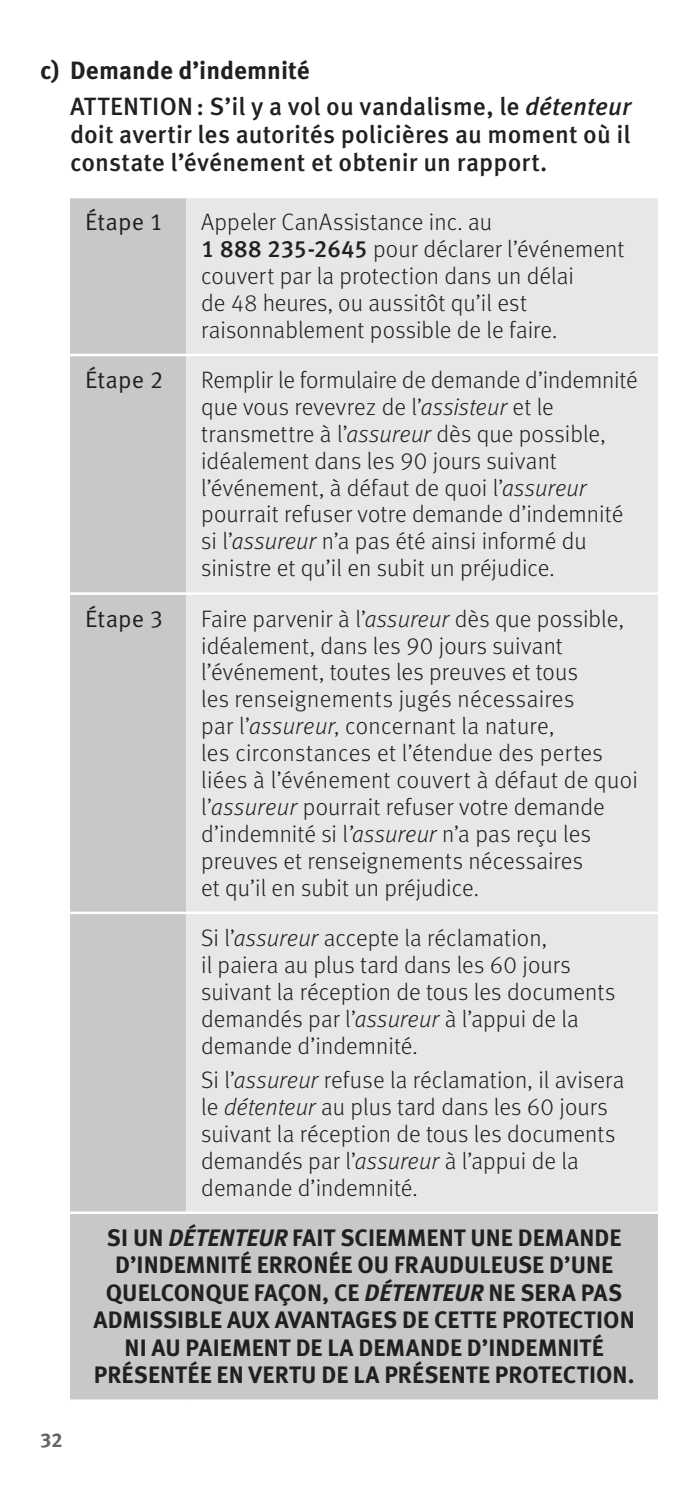
<style>
.page{position:relative;width:698px;height:1508px;background:#fff}
.page>*{position:absolute;margin:0;border:0;box-sizing:border-box;transform-origin:0 0}
.t1{font:500 25px/35.5px "Meta OT";letter-spacing:.005em;color:#231f20}
.t2{font:300 23.75px/27px "Meta OT";letter-spacing:.005em;color:#231f20}
.t3{font:700 23.75px/27.5px "Meta OT";color:#231f20;text-align:center}
.t4{font:23.75px "Meta OT Norm";letter-spacing:.005em;color:#231f20}
.t5{font:700 20px "Meta OT";color:#636366}
.s1{font-weight:700}
.s2{font-style:italic}
.s3{font-weight:500}
</style>
<div class="page">
<div style="left:70px;top:198px;width:588px;height:1201px;background:#c7c8ca"></div>
<div style="left:186px;top:198px;width:472px;height:1013px;background:#e6e7e9"></div>
<hr style="left:70px;top:354px;width:116px;height:2px;background:#fff">
<hr style="left:186px;top:354px;width:472px;height:2px;background:#fff">
<hr style="left:70px;top:592px;width:116px;height:3px;background:#fff">
<hr style="left:186px;top:592px;width:472px;height:3px;background:#fff">
<hr style="left:70px;top:911px;width:116px;height:3px;background:#fff">
<hr style="left:186px;top:911px;width:472px;height:3px;background:#fff">
<hr style="left:70px;top:1211px;width:116px;height:3px;background:#fff">
<hr style="left:186px;top:1211px;width:472px;height:3px;background:#fff">
<p class="t1" style="left:70px;top:53px;width:562px;text-indent:-30px"><span class="s1">c) Demande d’indemnité<br></span>ATTENTION: S’il y a vol ou vandalisme, le <span class="s2">détenteur</span></p>
<p class="t1" style="left:70px;top:120px;width:562px;line-height:28px">doit avertir les autorités policières au moment où il constate l’événement et obtenir un rapport.</p>
<p class="t4" style="left:85px;top:207px;width:80px">Étape 1</p>
<p class="t2" style="left:201px;top:209px;width:425px">Appeler CanAssistance inc. au<br><span class="s3">1 888 235-2645</span> pour déclarer l’événement couvert par la protection dans un délai<br>de 48 heures, ou aussitôt qu’il est raisonnablement possible de le faire.</p>
<p class="t4" style="left:85px;top:365px;width:80px">Étape 2</p>
<p class="t2" style="left:201px;top:367px;width:438px">Remplir le formulaire de demande d’indemnité que vous revevrez de l’<span class="s2">assisteur</span> et le transmettre à l’<span class="s2">assureur</span> dès que possible, idéalement dans les 90 jours suivant l’événement, à défaut de quoi l’<span class="s2">assureur </span>pourrait refuser votre demande d’indemnité si l’<span class="s2">assureur</span> n’a pas été ainsi informé du sinistre et qu’il en subit un préjudice.</p>
<p class="t4" style="left:85px;top:604px;width:80px">Étape 3</p>
<p class="t2" style="left:201px;top:605px;width:438px">Faire parvenir à l’<span class="s2">assureur</span> dès que possible, idéalement, dans les 90 jours suivant l’événement, toutes les preuves et tous<br>les renseignements jugés nécessaires<br>par l’<span class="s2">assureur</span>, concernant la nature,<br>les circonstances et l’étendue des pertes liées à l’événement couvert à défaut de quoi l’<span class="s2">assureur</span> pourrait refuser votre demande d’indemnité si l<span class="s2">’assureur</span> n’a pas reçu les preuves et renseignements nécessaires<br>et qu’il en subit un préjudice.</p>
<p class="t2" style="left:201px;top:924px;width:415px">Si l’<span class="s2">assureur</span> accepte la réclamation,<br>il paiera au plus tard dans les 60 jours suivant la réception de tous les documents demandés par l’<span class="s2">assureur</span> à l’appui de la demande d’indemnité.</p>
<p class="t2" style="left:201px;top:1066px;width:425px">Si l’<span class="s2">assureur</span> refuse la réclamation, il avisera le <span class="s2">détenteur</span> au plus tard dans les 60 jours suivant la réception de tous les documents demandés par l’<span class="s2">assureur</span> à l’appui de la demande d’indemnité.</p>
<p class="t3" style="left:94px;top:1224px;width:542px">SI UN <span class="s2">DÉTENTEUR</span> FAIT SCIEMMENT UNE DEMANDE D’INDEMNITÉ ERRONÉE OU FRAUDULEUSE D’UNE QUELCONQUE FAÇON, CE <span class="s2">DÉTENTEUR</span> NE SERA PAS ADMISSIBLE AUX AVANTAGES DE CETTE PROTECTION NI AU PAIEMENT DE LA DEMANDE D’INDEMNITÉ PRÉSENTÉE EN VERTU DE LA PRÉSENTE PROTECTION.</p>
<p class="t5" style="left:40px;top:1427px;width:24px">32</p>
</div>
